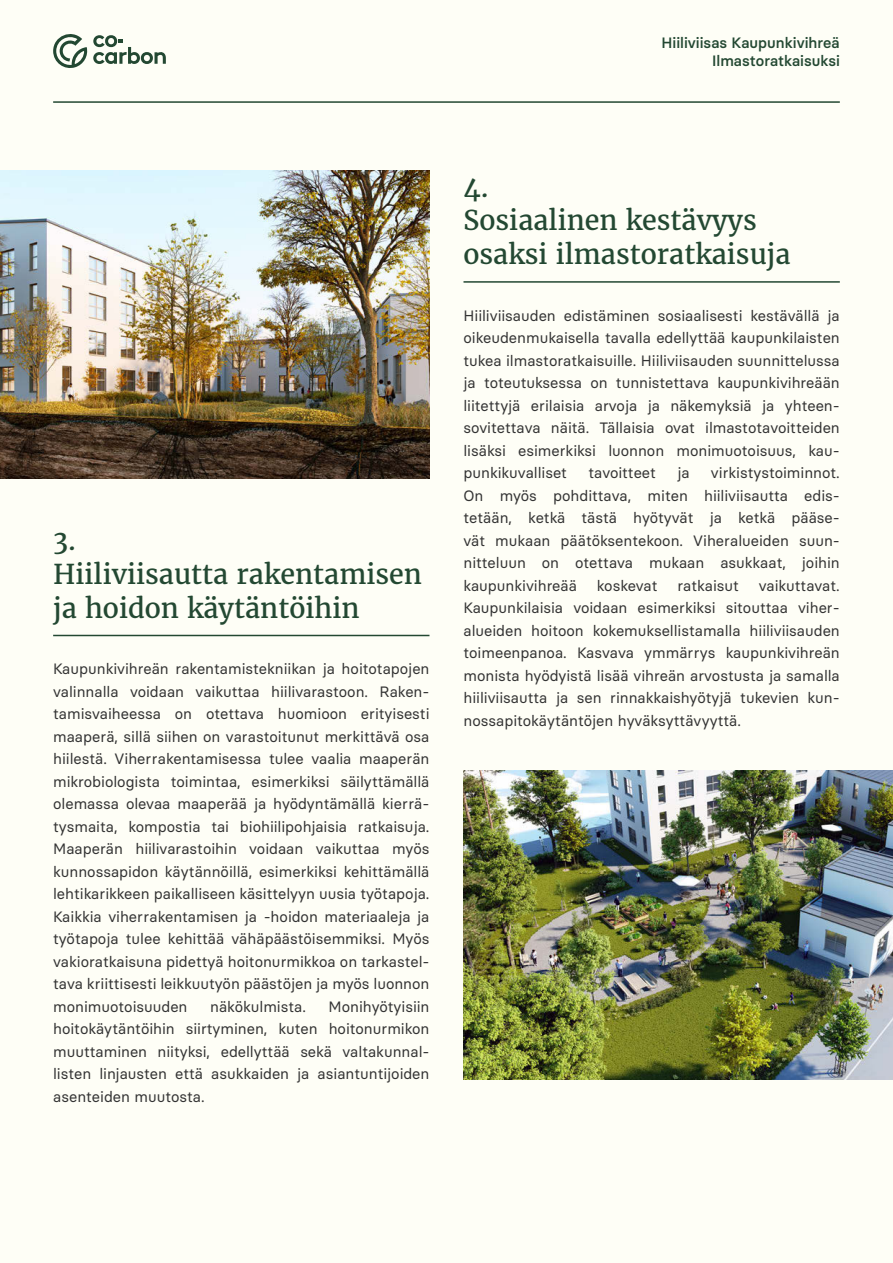
<style>
.page{position:relative;width:893px;height:1263px;background:#fefef6}
.page>*{position:absolute;margin:0;border:0;box-sizing:border-box;transform-origin:0 0}
.Section_Head{font:27px/33.8px "Merriweather";color:#234832}
.Body{font:15px/22.5px "Basier Circle";color:#333;text-align:justify}
.t1{font:500 15px/18px "Basier Circle";letter-spacing:.005em;color:#234832;text-align:right}
</style>
<div class="page">
<svg style="left:53px;top:34px;width:113px;height:34px"></svg>
<hr style="left:53px;top:101px;width:787px;height:2px;background:#234832">
<hr style="left:53px;top:635px;width:376px;height:1px;background:#234832">
<hr style="left:463px;top:281px;width:377px;height:2px;background:#234832">
<img style="left:0;top:170px;width:429px;height:309px">
<img style="left:463px;top:771px;width:430px;height:308px">
<p class="t1" style="left:662px;top:34px;width:180px">Hiiliviisas Kaupunkivihreä<br>Ilmastoratkaisuksi</p>
<p class="Section_Head" style="left:53px;top:523px;width:370px">3.<br>Hiiliviisautta rakentamisen ja hoidon käytäntöihin</p>
<p class="Body" style="left:53px;top:657px;width:378px">Kaupunkivihreän rakentamistekniikan ja hoitotapojen valinnalla voidaan vaikuttaa hiilivarastoon. Raken&shy;tamisvaiheessa on otettava huomioon erityisesti maaperä, sillä siihen on varastoitunut merkittävä osa hiilestä. Viherrakentamisessa tulee vaalia maaperän mikrobiologista toimintaa, esimerkiksi säilyttämällä olemassa olevaa maaperää ja hyödyntämällä kierrä&shy;tysmaita, kompostia tai biohiilipohjaisia ratkaisuja.<br>Maaperän hiilivarastoihin voidaan vaikuttaa myös kunnossapidon käytännöillä, esimerkiksi kehittämällä lehtikarikkeen paikalliseen käsittelyyn uusia työtapoja.<br>Kaikkia viherrakentamisen ja -hoidon materiaaleja ja työtapoja tulee kehittää vähäpäästöisemmiksi. Myös vakioratkaisuna pidettyä hoitonurmikkoa on tarkastel&shy;tava kriittisesti leikkuutyön päästöjen ja myös luonnon monimuotoisuuden</p>
<p class="Body" style="left:53px;top:995px;width:378px;text-indent:275px">Monihyötyisiin hoitokäytäntöihin siirtyminen, kuten hoitonurmikon muuttaminen niityksi, edellyttää sekä valtakunnal&shy;listen linjausten että asukkaiden ja asiantuntijoiden asenteiden muutosta.</p>
<p class="Body" style="left:210px;top:995px;width:97px">näkökulmista.</p>
<p class="Section_Head" style="left:463px;top:170px;width:329px">4.<br>Sosiaalinen kestävyys osaksi ilmastoratkaisuja</p>
<p class="Body" style="left:463px;top:304px;width:378px">Hiiliviisauden edistäminen sosiaalisesti kestävällä ja oikeudenmukaisella tavalla edellyttää kaupunkilaisten tukea ilmastoratkaisuille. Hiiliviisauden suunnittelussa ja toteutuksessa on tunnistettava kaupunkivihreään liitettyjä erilaisia arvoja ja näkemyksiä ja yhteen&shy;sovitettava näitä. Tällaisia ovat ilmastotavoitteiden lisäksi esimerkiksi luonnon monimuotoisuus, kau&shy;punkikuvalliset</p>
<p class="Body" style="left:463px;top:461px;width:378px;text-indent:247px">virkistystoiminnot.<br>On myös pohdittava, miten hiiliviisautta edis&shy;tetään, ketkä tästä hyötyvät ja ketkä pääse&shy;vät mukaan päätöksentekoon. Viheralueiden suun&shy;nitteluun on otettava mukaan asukkaat, joihin kaupunkivihreää</p>
<p class="Body" style="left:588px;top:461px;width:69px">tavoitteet</p>
<p class="Body" style="left:677px;top:461px;width:14px">ja</p>
<p class="Body" style="left:463px;top:574px;width:378px;text-indent:295px">vaikuttavat.<br>Kaupunkilaisia voidaan esimerkiksi sitouttaa viher&shy;alueiden hoitoon kokemuksellistamalla hiiliviisauden toimeenpanoa. Kasvava ymmärrys kaupunkivihreän monista hyödyistä lisää vihreän arvostusta ja samalla hiiliviisautta ja sen rinnakkaishyötyjä tukevien kun&shy;nossapitokäytäntöjen hyväksyttävyyttä.</p>
<p class="Body" style="left:597px;top:574px;width:62px">koskevat</p>
<p class="Body" style="left:677px;top:574px;width:63px">ratkaisut</p>
</div>
